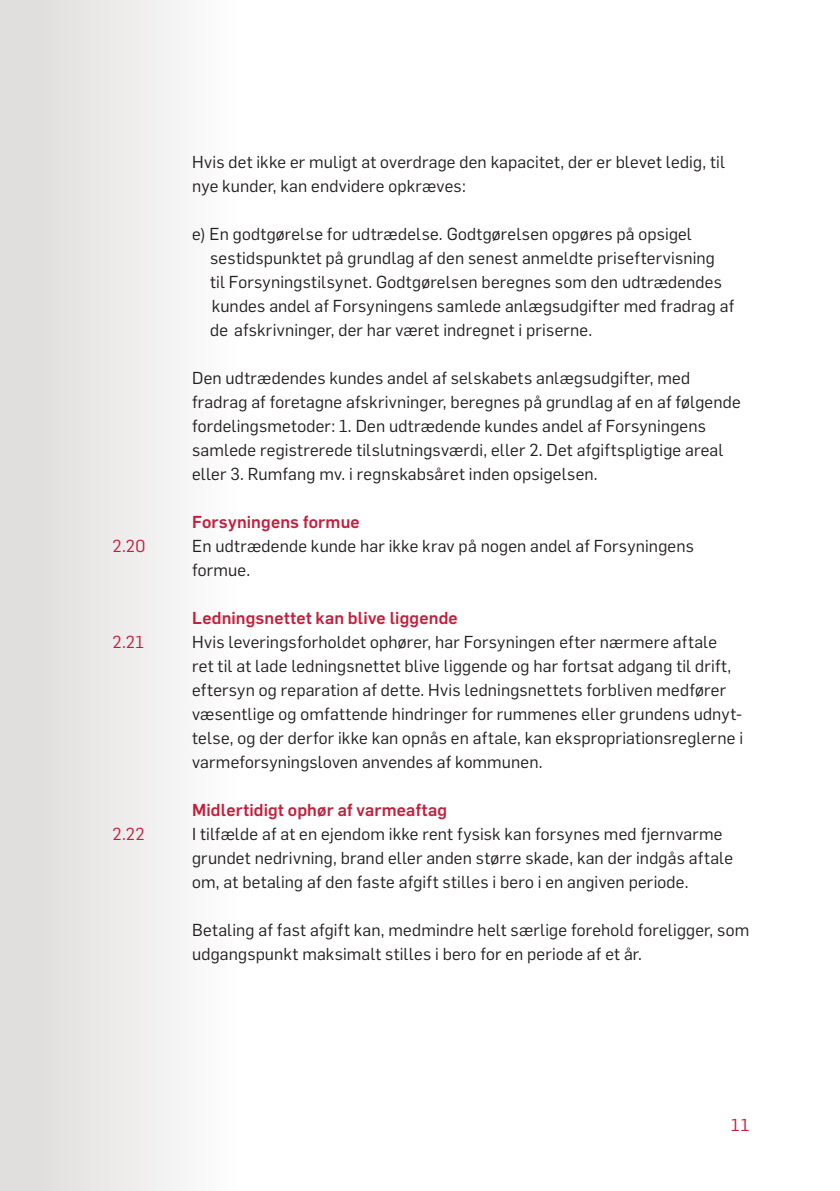
<style>
.page{position:relative;width:840px;height:1191px;background:#fff}
.page>*{position:absolute;margin:0;border:0;box-sizing:border-box;transform-origin:0 0}
.t1{font:17px/24px "Flama";letter-spacing:.01em;color:#231f20}
.t2{font:500 17px "Flama";letter-spacing:.01em;color:#c31f3d}
.t3{font:17px "Flama";color:#c31f3d}
.t4{font:17px "Flama";color:#c31f3d}
</style>
<div class="page">
<svg style="left:0;top:0;width:179px;height:1191px;fill:#e8e7e6"></svg>
<p class="t1" style="left:192px;top:149px;width:534px">Hvis det ikke er muligt at overdrage den kapacitet, der er blevet ledig, til nye kunder, kan endvidere opkræves:</p>
<p class="t1" style="left:210px;top:221px;width:525px;text-indent:-18px">e) En godtgørelse for udtrædelse. Godtgørelsen opgøres på opsigel sestidspunktet på grundlag af den senest anmeldte priseftervisning<br>til Forsyningstilsynet. Godtgørelsen beregnes som den udtrædendes kundes andel af Forsyningens samlede anlægsudgifter med fradrag af de afskrivninger, der har været indregnet i priserne.</p>
<p class="t1" style="left:192px;top:365px;width:550px">Den udtrædendes kundes andel af selskabets anlægsudgifter, med fradrag af foretagne afskrivninger, beregnes på grundlag af en af følgende fordelingsmetoder: 1. Den udtrædende kundes andel af Forsyningens samlede registrerede tilslutningsværdi, eller 2. Det afgiftspligtige areal eller 3. Rumfang mv. i regnskabsåret inden opsigelsen.</p>
<p class="t2" style="left:192px;top:509px;width:169px">Forsyningens formue</p>
<p class="t3" style="left:113px;top:533px;width:34px">2.20</p>
<p class="t1" style="left:192px;top:533px;width:503px">En udtrædende kunde har ikke krav på nogen andel af Forsyningens formue.</p>
<p class="t2" style="left:192px;top:605px;width:267px">Ledningsnettet kan blive liggende</p>
<p class="t3" style="left:113px;top:629px;width:33px">2.21</p>
<p class="t1" style="left:192px;top:629px;width:552px">Hvis leveringsforholdet ophører, har Forsyningen efter nærmere aftale<br>ret til at lade ledningsnettet blive liggende og har fortsat adgang til drift, eftersyn og reparation af dette. Hvis ledningsnettets forbliven medfører væsentlige og omfattende hindringer for rummenes eller grundens udnyt&shy;telse, og der derfor ikke kan opnås en aftale, kan ekspropriationsreglerne i varmeforsyningsloven anvendes af kommunen.</p>
<p class="t2" style="left:192px;top:797px;width:256px">Midlertidigt ophør af varmeaftag</p>
<p class="t3" style="left:113px;top:821px;width:33px">2.22</p>
<p class="t1" style="left:192px;top:821px;width:542px">I tilfælde af at en ejendom ikke rent fysisk kan forsynes med fjernvarme grundet nedrivning, brand eller anden større skade, kan der indgås aftale om, at betaling af den faste afgift stilles i bero i en angiven periode.</p>
<p class="t1" style="left:192px;top:917px;width:558px">Betaling af fast afgift kan, medmindre helt særlige forehold foreligger, som udgangspunkt maksimalt stilles i bero for en periode af et år.</p>
<p class="t4" style="left:730px;top:1115px;width:21px">11</p>
</div>
